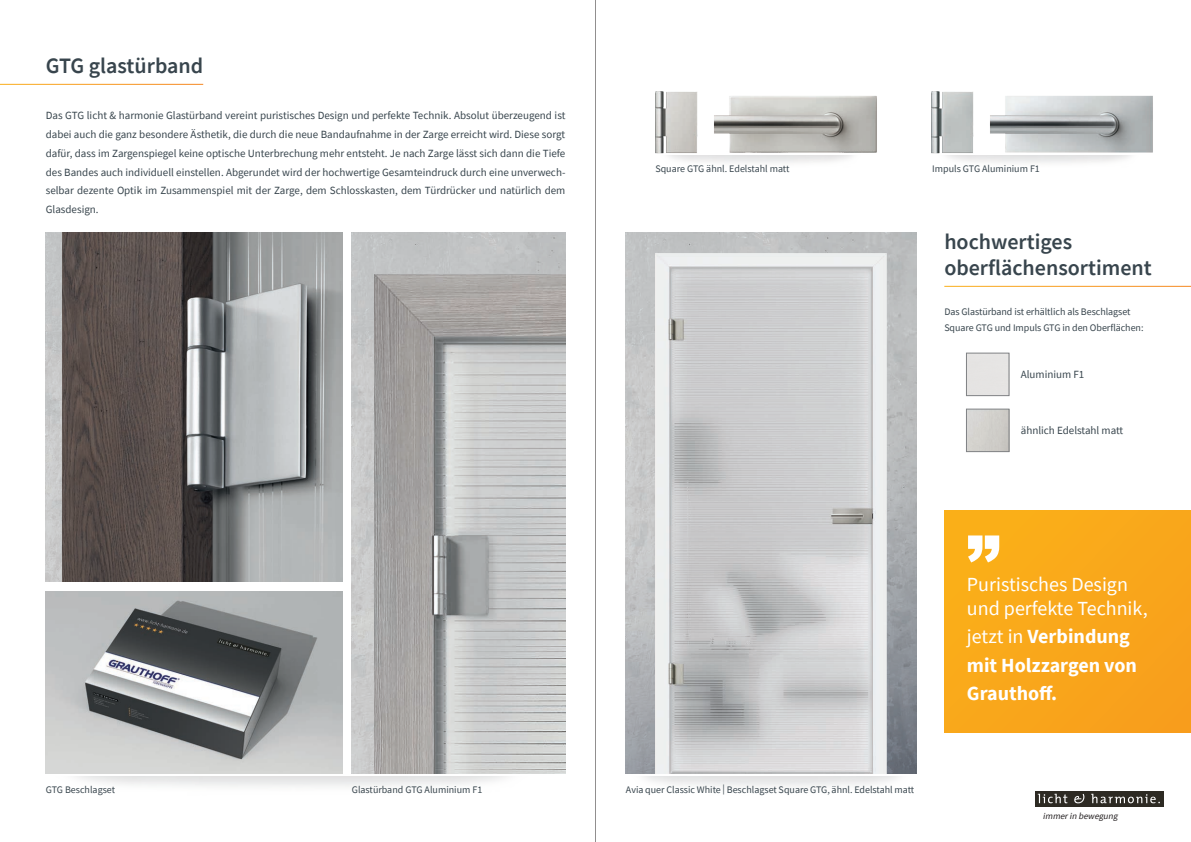
<style>
.page{position:relative;width:1191px;height:842px;background:#fff}
.page>*{position:absolute;margin:0;border:0;box-sizing:border-box;transform-origin:0 0}
.t1{font:600 22px "Source Sans Pro";color:#38454d}
.t2{font:700 20px/28.3px "Source Sans Pro";color:#fff}
.t3{font:20px "Source Sans Pro";color:#fff}
.t4{font:11px/18.8px "Source Sans Pro";color:#38454d;text-align:justify}
.t5{font:10px "Source Sans Pro";letter-spacing:-.005em;color:#38454d}
.t6{font:italic 9px "Source Sans Pro";color:#231f20}
.s1{font-weight:400}
</style>
<div class="page">
<img style="left:708px;top:96px;width:169px;height:60px">
<img style="left:655px;top:92px;width:42px;height:61px">
<svg style="left:626px;top:232px;width:290px;height:541px;background:#b1b4b6"></svg>
<img style="left:46px;top:232px;width:6px;height:349px">
<img style="left:352px;top:232px;width:213px;height:541px">
<img style="left:374px;top:275px;width:191px;height:498px">
<img style="left:52px;top:232px;width:290px;height:349px">
<img style="left:46px;top:592px;width:296px;height:181px">
<div style="left:1035px;top:791px;width:128px;height:15px;background:#2d2a23"></div>
<svg style="left:1037px;top:794px;width:30px;height:9px"></svg>
<svg style="left:1074px;top:794px;width:10px;height:9px"></svg>
<svg style="left:1091px;top:794px;width:68px;height:9px"></svg>
<div style="left:944px;top:510px;width:247px;height:222px;background:#f9a71b"></div>
<svg style="left:968px;top:535px;width:31px;height:27px"></svg>
<hr style="left:595px;top:0;width:1px;height:842px;background:#231f20">
<img style="left:642px;top:241px;width:258px;height:532px">
<img style="left:984px;top:95px;width:169px;height:64px">
<img style="left:931px;top:92px;width:42px;height:61px">
<div style="left:966px;top:409px;width:43px;height:43px;border:1px solid #808285"></div>
<div style="left:966px;top:353px;width:43px;height:43px;border:1px solid #808285"></div>
<p class="t1" style="left:46px;top:51px;width:159px">GTG glastürband</p>
<p class="t4" style="left:46px;top:106px;width:521px">Das GTG licht &amp; harmonie Glastürband vereint puristisches Design und perfekte Technik. Absolut überzeugend ist dabei auch die ganz besondere Ästhetik, die durch die neue Bandaufnahme in der Zarge erreicht wird. Diese sorgt dafür, dass im Zargenspiegel keine optische Unterbrechung mehr entsteht. Je nach Zarge lässt sich dann die Tiefe des Bandes auch individuell einstellen. Abgerundet wird der hochwertige Gesamteindruck durch eine unverwech&shy;selbar dezente Optik im Zusammenspiel mit der Zarge, dem Schlosskasten, dem Türdrücker und natürlich dem Glasdesign.</p>
<p class="t5" style="left:46px;top:783px;width:71px">GTG Beschlagset</p>
<p class="t5" style="left:352px;top:783px;width:132px">Glastürband GTG Aluminium F1</p>
<p class="t5" style="left:655px;top:162px;width:136px">Square GTG ähnl. Edelstahl matt</p>
<p class="t5" style="left:932px;top:162px;width:109px">Impuls GTG Aluminium F1</p>
<p class="t1" style="left:944px;top:227px;width:129px">hochwertiges</p>
<p class="t1" style="left:944px;top:254px;width:209px">oberflächensortiment</p>
<p class="t5" style="left:944px;top:306px;width:188px">Das Glastürband ist erhältlich als Beschlagset</p>
<p class="t5" style="left:944px;top:322px;width:201px">Square GTG und Impuls GTG in den Oberflächen:</p>
<p class="t4" style="left:1020px;top:365px;width:65px">Aluminium F1</p>
<p class="t4" style="left:1020px;top:421px;width:104px">ähnlich Edelstahl matt</p>
<p class="t5" style="left:626px;top:783px;width:290px">Avia quer Classic White | Beschlagset Square GTG, ähnl. Edelstahl matt</p>
<p class="t3" style="left:967px;top:572px;width:162px">Puristisches Design</p>
<p class="t3" style="left:967px;top:595px;width:182px">und perfekte Technik,</p>
<p class="t2" style="left:967px;top:622px;width:164px"><span class="s1">jetzt in</span> Verbindung</p>
<p class="t2" style="left:967px;top:650px;width:171px">mit Holzzargen von<br>Grauthoff.</p>
<p class="t6" style="left:1043px;top:810px;width:78px">immerin bewegung</p>
</div>
